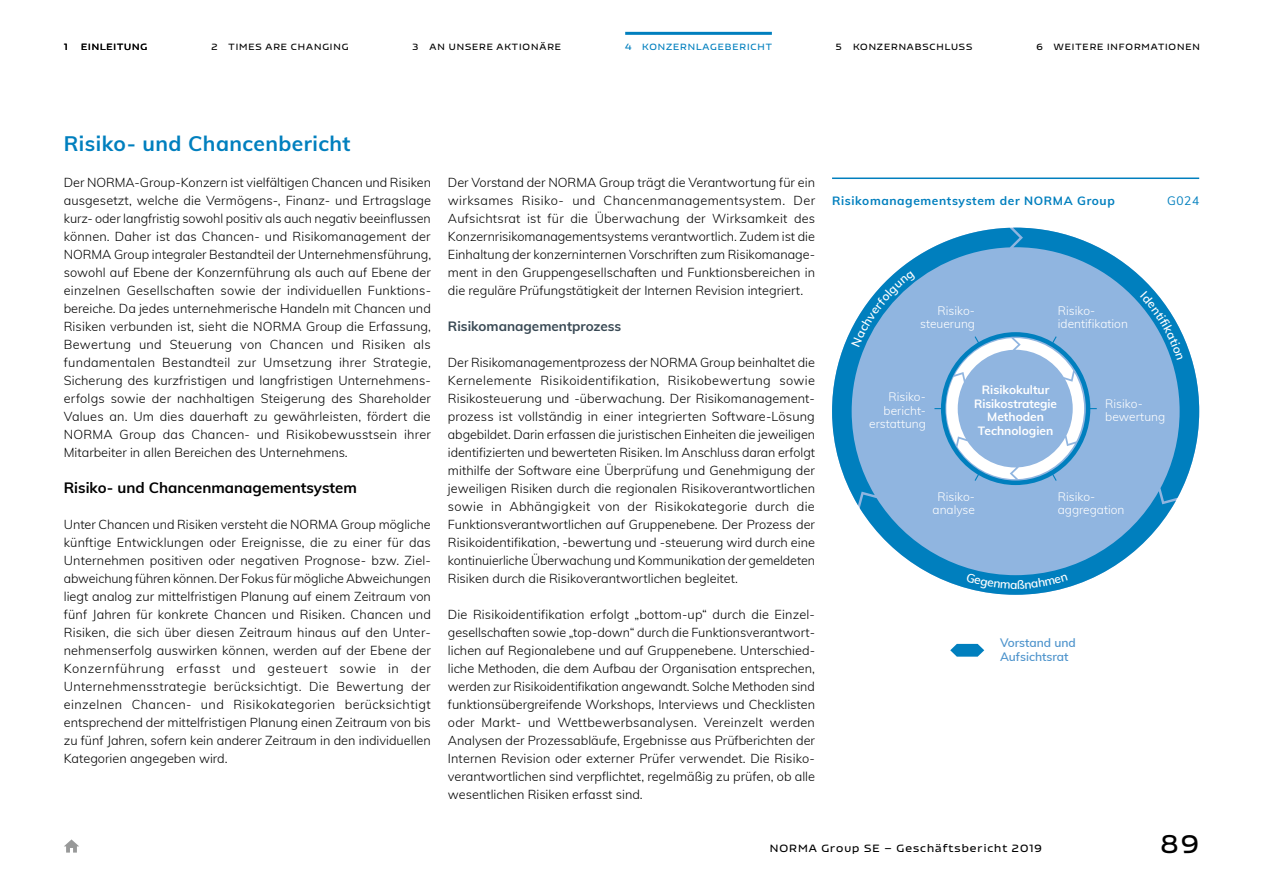
<style>
.page{position:relative;width:1263px;height:893px;background:#fff}
.page>*{position:absolute;margin:0;border:0;box-sizing:border-box;transform-origin:0 0}
.t1{font:600 25.5px "Nizzoli";color:#000}
.t2{font:700 21px "Muli";letter-spacing:.02em;color:#007fbe}
.t3{font:700 15px "Muli";color:#000}
.t4{font:700 13.5px "Muli";color:#394954}
.t5{font:300 12.75px/18px "Muli";color:#000}
.t6{font:300 12px/13.5px "Muli";color:#fff}
.t7{font:700 12px/13.5px "Muli";color:#fff;text-align:center}
.t8{font:700 12px "Muli";letter-spacing:.05em;color:#007fbe}
.t9{font:600 12px/13.5px "Muli";color:#4e94cc}
.t10{font:12px "Muli";color:#007fbe}
.t11{font:600 10.5px "Nizzoli";letter-spacing:.1em;color:#000}
.t12{font:600 9px "Nizzoli";letter-spacing:.1em;color:#000}
.t13{font:600 9px "Nizzoli";letter-spacing:.1em;color:#007fbe}
</style>
<div class="page">
<hr style="left:832px;top:178px;width:367px;height:1px;background:#007fbe">
<svg style="left:950px;top:644px;width:34px;height:13px"></svg>
<svg style="left:832px;top:228px;width:367px;height:367px;fill:#90b5e0"></svg>
<svg style="left:934px;top:335px;width:163px;height:147px"></svg>
<div style="left:941px;top:332px;width:149px;height:153px;border:4px solid #007fbe;border-radius:50%"></div>
<hr style="left:625px;top:32px;width:147px;height:3px;background:#007fbe">
<svg style="left:64px;top:839px;width:15px;height:14px"></svg>
<svg style="left:851px;top:271px;width:65px;height:76px"></svg>
<svg style="left:1140px;top:291px;width:43px;height:69px"></svg>
<svg style="left:966px;top:573px;width:102px;height:16px;background:#0782bf"></svg>
<p class="t12" style="left:64px;top:41px;width:5px">1</p>
<p class="t12" style="left:81px;top:41px;width:68px">EINLEITUNG</p>
<p class="t12" style="left:212px;top:41px;width:138px">2 TIMES ARE CHANGING</p>
<p class="t12" style="left:413px;top:41px;width:150px">3 AN UNSERE AKTIONÄRE</p>
<p class="t13" style="left:625px;top:41px;width:148px">4 KONZERNLAGEBERICHT</p>
<p class="t12" style="left:836px;top:41px;width:138px">5 KONZERNABSCHLUSS</p>
<p class="t12" style="left:1036px;top:41px;width:165px">6 WEITERE INFORMATIONEN</p>
<h2 class="t2" style="left:64px;top:128px;width:288px">Risiko- und Chancenbericht</h2>
<p class="t5" style="left:64px;top:172px;width:369px">Der NORMA-Group-Konzern ist vielfältigen Chancen und Risiken ausgesetzt, welche die Vermögens-, Finanz- und Ertragslage kurz- oder langfristig sowohl positiv als auch negativ beeinflussen können. Daher ist das Chancen- und Risikomanagement der NORMA Group integraler Bestandteil der Unternehmensführung, sowohl auf Ebene der Konzernführung als auch auf Ebene der einzelnen Gesellschaften sowie der individuellen Funktions&shy;bereiche. Da jedes unternehmerische Handeln mit Chancen und Risiken verbunden ist, sieht die NORMA Group die Erfassung, Bewertung und Steuerung von Chancen und Risiken als fundamentalen Bestandteil zur Umsetzung ihrer Strategie, Sicherung des kurzfristigen und langfristigen Unternehmens&shy;erfolgs sowie der nachhaltigen Steigerung des Shareholder Values an. Um dies dauerhaft zu gewährleisten, fördert die NORMA Group das Chancen- und Risikobewusstsein ihrer Mitarbeiter in allen Bereichen des Unternehmens.</p>
<p class="t3" style="left:64px;top:476px;width:295px">Risiko- und Chancenmanagementsystem</p>
<p class="t5" style="left:64px;top:514px;width:369px">Unter Chancen und Risiken versteht die NORMA Group mögliche künftige Entwicklungen oder Ereignisse, die zu einer für das Unternehmen positiven oder negativen Prognose- bzw. Ziel&shy;abweichung führen können. Der Fokus für mögliche Abweichungen liegt analog zur mittelfristigen Planung auf einem Zeitraum von fünf Jahren für konkrete Chancen und Risiken. Chancen und Risiken, die sich über diesen Zeitraum hinaus auf den Unter&shy;nehmenserfolg auswirken können, werden auf der Ebene der Konzernführung erfasst und gesteuert sowie in der Unternehmensstrategie berücksichtigt. Die Bewertung der einzelnen Chancen- und Risikokategorien berücksichtigt entsprechend der mittelfristigen Planung einen Zeitraum von bis zu fünf Jahren, sofern kein anderer Zeitraum in den individuellen Kategorien angegeben wird.</p>
<p class="t5" style="left:448px;top:172px;width:369px;text-align:justify">Der Vorstand der NORMA Group trägt die Verantwortung für ein wirksames Risiko- und Chancenmanagementsystem. Der Aufsichtsrat ist für die Überwachung der Wirksamkeit des Konzernrisikomanagementsystems verantwortlich. Zudem ist die Einhaltung der konzerninternen Vorschriften zum Risikomanage&shy;ment in den Gruppengesellschaften und Funktionsbereichen in die reguläre Prüfungstätigkeit der Internen Revision integriert.</p>
<p class="t4" style="left:448px;top:316px;width:175px">Risikomanagementprozess</p>
<p class="t5" style="left:448px;top:352px;width:369px">Der Risikomanagementprozess der NORMA Group beinhaltet die Kernelemente Risikoidentifikation, Risikobewertung sowie Risikosteuerung und -überwachung. Der Risikomanagement&shy;prozess ist vollständig in einer integrierten Software-Lösung abgebildet. Darin erfassen die juristischen Einheiten die jeweiligen identifizierten und bewerteten Risiken. Im Anschluss daran erfolgt mithilfe der Software eine Überprüfung und Genehmigung der jeweiligen Risiken durch die regionalen Risikoverantwortlichen sowie in Abhängigkeit von der Risikokategorie durch die Funktionsverantwortlichen auf Gruppenebene. Der Prozess der Risikoidentifikation, -bewertung und -steuerung wird durch eine kontinuierliche Überwachung und Kommunikation der gemeldeten Risiken durch die Risikoverantwortlichen begleitet.</p>
<p class="t5" style="left:448px;top:604px;width:369px">Die Risikoidentifikation erfolgt „bottom-up“ durch die Einzel&shy;gesellschaften sowie „top-down“ durch die Funktionsverantwort&shy;lichen auf Regionalebene und auf Gruppenebene. Unterschied&shy;liche Methoden, die dem Aufbau der Organisation entsprechen, werden zur Risikoidentifikation angewandt. Solche Methoden sind funktionsübergreifende Workshops, Interviews und Checklisten oder Markt- und Wettbewerbsanalysen. Vereinzelt werden Analysen der Prozessabläufe, Ergebnisse aus Prüfberichten der Internen Revision oder externer Prüfer verwendet. Die Risiko&shy;verantwortlichen sind verpflichtet, regelmäßig zu prüfen, ob alle wesentlichen Risiken erfasst sind.</p>
<p class="t8" style="left:832px;top:191px;width:284px">Risikomanagementsystem der NORMA Group</p>
<p class="t10" style="left:1167px;top:191px;width:34px">G024</p>
<p class="t6" style="left:920px;top:303px;width:56px;text-align:right">Risiko&shy;steuerung</p>
<p class="t6" style="left:1058px;top:303px;width:72px">Risiko&shy;identifikation</p>
<p class="t7" style="left:974px;top:383px;width:84px">Risikokultur<br>Risikostrategie<br>Methoden<br>Technologien</p>
<p class="t6" style="left:869px;top:389px;width:58px;text-align:right">Risiko&shy;bericht&shy;erstattung</p>
<p class="t6" style="left:1105px;top:396px;width:61px">Risiko&shy;bewertung</p>
<p class="t6" style="left:932px;top:489px;width:44px;text-align:center">Risiko&shy;analyse</p>
<p class="t6" style="left:1058px;top:489px;width:68px">Risiko&shy;aggregation</p>
<p class="t9" style="left:1000px;top:636px;width:77px">Vorstand und<br>Aufsichtsrat</p>
<p class="t11" style="left:770px;top:842px;width:274px">NORMA Group SE – Geschäftsbericht 2019</p>
<h1 class="t1" style="left:1160px;top:828px;width:40px">89</h1>
</div>
